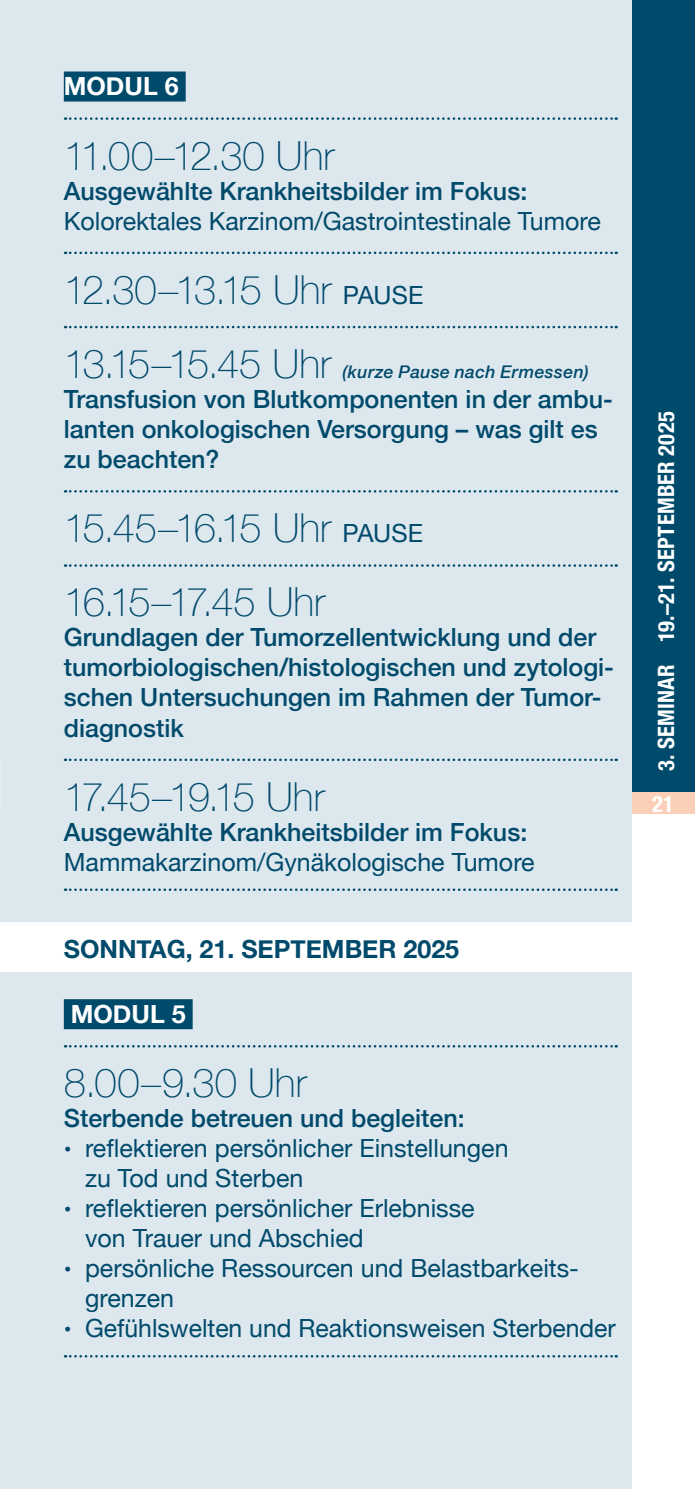
<style>
.page{position:relative;width:695px;height:1489px;background:#fff}
.page>*{position:absolute;margin:0;border:0;box-sizing:border-box;transform-origin:0 0}
.t1{font:100 40px/74.2px "Helvetica Neue";letter-spacing:-.045em;color:#004a6b}
.t2{font:100 40px "Helvetica Neue";letter-spacing:-.005em;color:#004a6b}
.t3{font:500 25px/30px "Helvetica Neue";color:#004a6b}
.t4{font:25px/30px "Helvetica Neue";color:#004a6b}
.t5{font:700 25px "Helvetica Neue";color:#004a6b}
.t6{font:700 25px "Helvetica Neue";color:#fff}
.t7{font:700 condensed 22.5px "Helvetica Neue";letter-spacing:.01em;color:#fff}
.t8{font:italic 500 17.5px "Helvetica Neue";letter-spacing:.025em;color:#004a6b}
.s1{font-weight:400;font-size:25px}
.s2{font-size:22px}
</style>
<div class="page">
<div style="left:631px;top:0;width:63px;height:805px;background:#004a6b"></div>
<div style="left:631px;top:792px;width:63px;height:21px;background:#fbcfb8"></div>
<div style="left:0;top:0;width:631px;height:1488px;background:#dde7ee"></div>
<div style="left:0;top:921px;width:631px;height:50px;background:#fff"></div>
<div style="left:64px;top:71px;width:122px;height:30px;background:#004a6b"></div>
<svg style="left:65px;top:117px;width:551px;height:3px"></svg>
<svg style="left:65px;top:251px;width:551px;height:3px"></svg>
<svg style="left:65px;top:326px;width:551px;height:2px"></svg>
<svg style="left:65px;top:490px;width:551px;height:2px"></svg>
<svg style="left:65px;top:564px;width:551px;height:3px"></svg>
<svg style="left:65px;top:758px;width:551px;height:3px"></svg>
<svg style="left:65px;top:888px;width:551px;height:2px"></svg>
<div style="left:64px;top:999px;width:129px;height:30px;background:#004a6b"></div>
<svg style="left:65px;top:1045px;width:551px;height:2px"></svg>
<svg style="left:65px;top:1355px;width:551px;height:2px"></svg>
<p class="t6" style="left:64px;top:67px;width:116px">MODUL 6</p>
<h1 class="t2" style="left:64px;top:125px;width:272px">11.00–12.30 Uhr</h1>
<p class="t3" style="left:64px;top:174px;width:465px">Ausgewählte Krankheitsbilder im Fokus:</p>
<p class="t4" style="left:64px;top:207px;width:538px">Kolorektales Karzinom/Gastrointestinale Tumore</p>
<h1 class="t1" style="left:64px;top:251px;width:361px">12.30–13.15 Uhr <span class="s1">PAUSE<br></span>13.15–15.45 Uhr</h1>
<p class="t8" style="left:342px;top:357px;width:248px">(kurze Pause nach Ermessen)</p>
<p class="t3" style="left:64px;top:382px;width:550px">Transfusion von Blutkomponenten in der ambu&shy;lanten onkologischen Versorgung – was gilt es zu beachten?</p>
<h1 class="t1" style="left:64px;top:489px;width:360px">15.45–16.15 Uhr <span class="s1">PAUSE<br></span>16.15–17.45 Uhr</h1>
<p class="t3" style="left:64px;top:620px;width:551px">Grundlagen der Tumorzellentwicklung und der tumorbiologischen/histologischen und zytologi&shy;schen Untersuchungen im Rahmen der Tumor&shy;diagnostik</p>
<h1 class="t1" style="left:64px;top:757px;width:262px">17.45–19.15 Uhr</h1>
<p class="t3" style="left:64px;top:814px;width:465px">Ausgewählte Krankheitsbilder im Fokus:</p>
<p class="t4" style="left:64px;top:848px;width:472px">Mammakarzinom/Gynäkologische Tumore</p>
<p class="t5" style="left:64px;top:928px;width:397px">SONNTAG, 21. SEPTEMBER 2025</p>
<p class="t6" style="left:71px;top:994px;width:116px">MODUL 5</p>
<h1 class="t2" style="left:64px;top:1052px;width:244px">8.00–9.30 Uhr</h1>
<p class="t3" style="left:64px;top:1101px;width:402px">Sterbende betreuen und begleiten:</p>
<p class="t4" style="left:85px;top:1134px;width:425px;text-indent:-21px"><span class="s2">•</span> reflektieren persönlicher Einstellungen zu Tod und Sterben</p>
<p class="t4" style="left:85px;top:1194px;width:391px;text-indent:-21px"><span class="s2">•</span> reflektieren persönlicher Erlebnisse von Trauer und Abschied</p>
<p class="t4" style="left:85px;top:1254px;width:495px;text-indent:-21px"><span class="s2">•</span> persönliche Ressourcen und Belastbarkeits&shy;grenzen</p>
<p class="t4" style="left:64px;top:1314px;width:553px"><span class="s2">•</span> Gefühlswelten und Reaktionsweisen Sterbender</p>
<p class="t7" style="left:647px;top:771px;width:361px;rotate:-90deg">3. SEMINAR 19.–21. SEPTEMBER 2025</p>
<p class="t7" style="left:652px;top:785px;width:23px">21</p>
</div>
